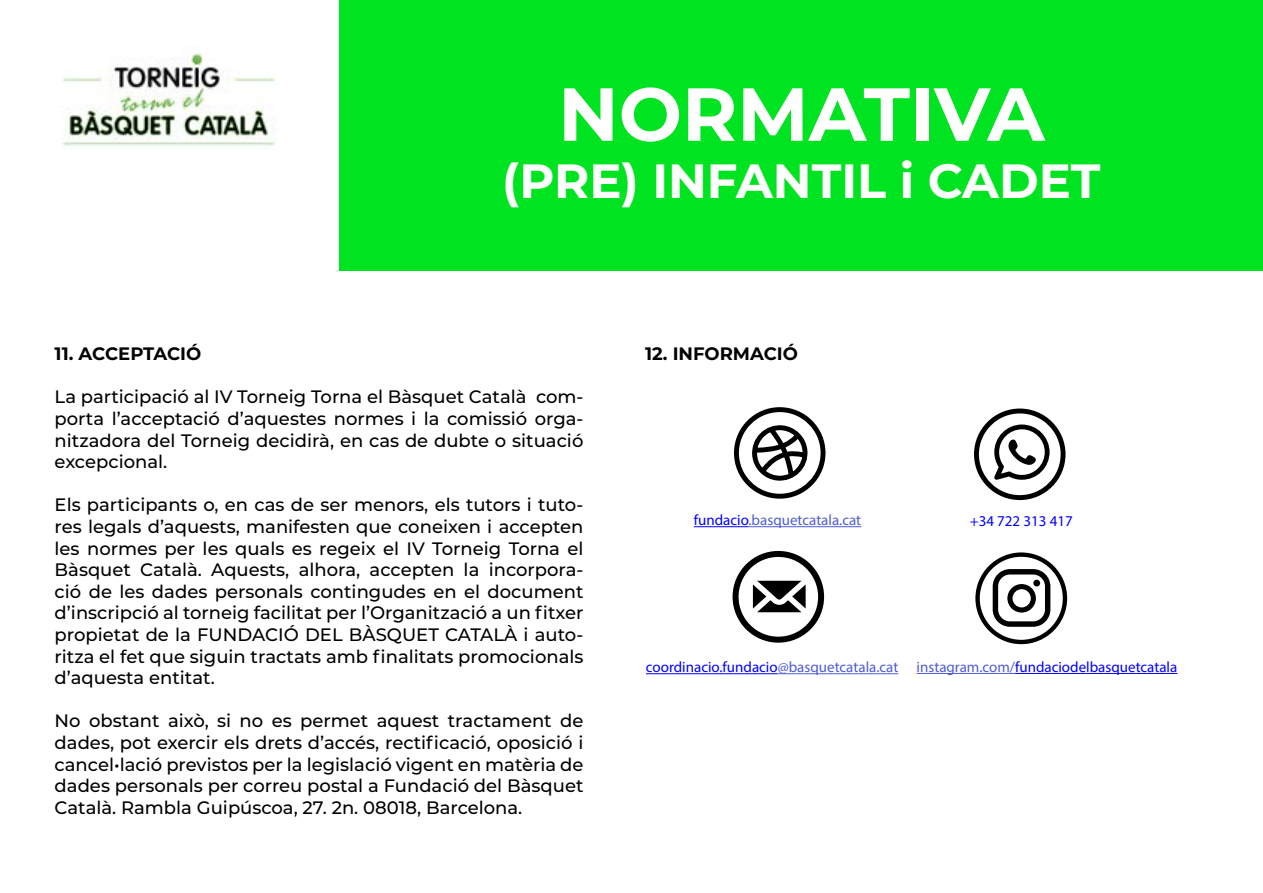
<style>
.page{position:relative;width:1263px;height:893px;background:#fff}
.page>*{position:absolute;margin:0;border:0;box-sizing:border-box;transform-origin:0 0}
.t1{font:700 75px "Montserrat";color:#fff}
.t2{font:700 48px "Montserrat";color:#fff}
.t3{font:500 18px/21.6px "Montserrat";color:#000;text-align:justify}
.t4{font:700 18px "Montserrat";color:#000}
.t5{font:15px "Myriad Pro";color:#00f}
.t6{font:15px "Myriad Pro";color:#4f5cd6}
.s1{color:#00f}
.s2{color:#4f5cd6}
</style>
<div class="page">
<img style="left:61px;top:52px;width:215px;height:94px">
<div style="left:340px;top:0;width:923px;height:270px;background:#00e321"></div>
<svg style="left:974px;top:409px;width:91px;height:91px"></svg>
<div style="left:732px;top:551px;width:92px;height:92px;border:6px solid #000;border-radius:50%"></div>
<svg style="left:752px;top:580px;width:50px;height:33px"></svg>
<svg style="left:753px;top:581px;width:53px;height:31px"></svg>
<svg style="left:734px;top:407px;width:91px;height:92px"></svg>
<svg style="left:975px;top:552px;width:92px;height:92px"></svg>
<hr style="left:694px;top:526px;width:54px;height:1px;background:#00f">
<hr style="left:748px;top:526px;width:113px;height:1px;background:#4f5cd6">
<hr style="left:646px;top:673px;width:132px;height:1px;background:#00f">
<hr style="left:778px;top:673px;width:120px;height:1px;background:#4f5cd6">
<hr style="left:916px;top:673px;width:99px;height:1px;background:#4f5cd6">
<hr style="left:1015px;top:673px;width:162px;height:1px;background:#00f">
<h1 class="t1" style="left:558px;top:60px;width:488px">NORMATIVA</h1>
<h2 class="t2" style="left:502px;top:147px;width:600px">(PRE) INFANTIL i CADET</h2>
<p class="t4" style="left:55px;top:341px;width:148px">11. ACCEPTACIÓ</p>
<p class="t3" style="left:55px;top:386px;width:530px">La participació al IV Torneig Torna el Bàsquet Català com&shy;porta l’acceptació d’aquestes normes i la comissió orga&shy;nitzadora del Torneig decidirà, en cas de dubte o situació excepcional.</p>
<p class="t3" style="left:55px;top:494px;width:530px">Els participants o, en cas de ser menors, els tutors i tuto&shy;res legals d’aquests, manifesten que coneixen i accepten les normes per les quals es regeix el IV Torneig Torna el Bàsquet Català. Aquests, alhora, accepten la incorpora&shy;ció de les dades personals contingudes en el document d’inscripció al torneig facilitat per l’Organització a un fitxer propietat de la FUNDACIÓ DEL BÀSQUET CATALÀ i auto&shy;ritza el fet que siguin tractats amb finalitats promocionals d’aquesta entitat.</p>
<p class="t3" style="left:55px;top:710px;width:530px">No obstant això, si no es permet aquest tractament de dades, pot exercir els drets d’accés, rectificació, oposició i cancel•lació previstos per la legislació vigent en matèria de dades personals per correu postal a Fundació del Bàsquet Català. Rambla Guipúscoa, 27. 2n. 08018, Barcelona.</p>
<p class="t4" style="left:645px;top:341px;width:154px">12. INFORMACIÓ</p>
<p class="t6" style="left:694px;top:511px;width:169px"><span class="s1">fundacio</span>.basquetcatala.cat</p>
<p class="t5" style="left:970px;top:512px;width:105px">+34 722 313 417</p>
<p class="t5" style="left:646px;top:658px;width:533px">coordinacio.fundacio<span class="s2">@basquetcatala.cat instagram.com/</span>fundaciodelbasquetcatala</p>
</div>
